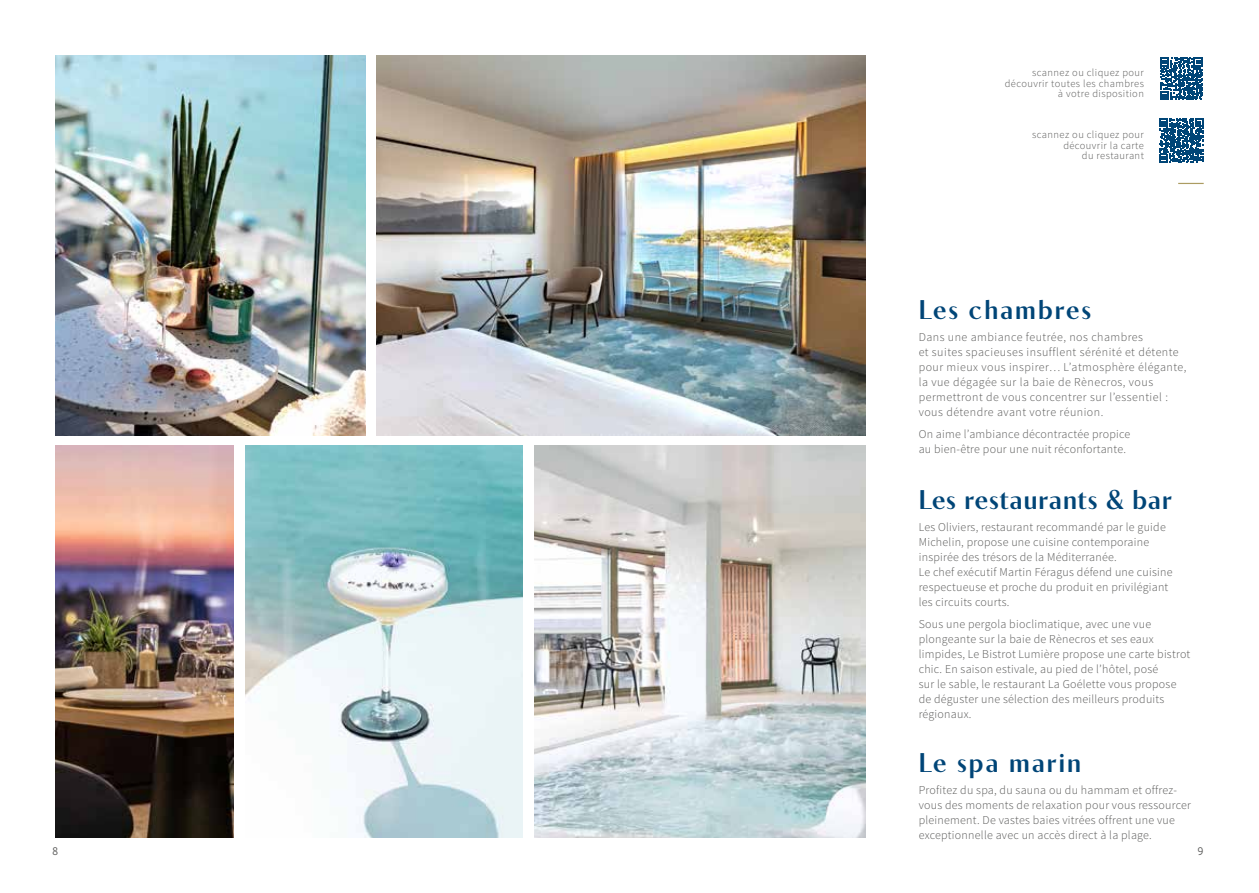
<style>
.page{position:relative;width:1259px;height:893px;background:#fff}
.page>*{position:absolute;margin:0;border:0;box-sizing:border-box;transform-origin:0 0}
.t1{font:600 27px "Contralto Small";letter-spacing:.08em;color:#004577}
.t2{font:600 27px "Contralto Small";letter-spacing:.045em;color:#004577}
.t3{font:300 12px/15px "Source Sans Pro";letter-spacing:.02em;color:#575756}
.t4{font:300 12px/15px "Source Sans Pro";letter-spacing:.04em;color:#575756}
.t5{font:300 12px "Clone Rounded";color:#575756}
.t6{font:300 10.5px/10.2px "Source Sans Pro";letter-spacing:.04em;color:#575756;text-align:right}
</style>
<div class="page">
<img style="left:55px;top:55px;width:311px;height:381px">
<img style="left:376px;top:55px;width:489px;height:381px">
<img style="left:534px;top:446px;width:331px;height:392px">
<img style="left:245px;top:446px;width:277px;height:392px">
<img style="left:55px;top:446px;width:178px;height:392px">
<svg style="left:1160px;top:57px;width:42px;height:43px"></svg>
<svg style="left:1159px;top:118px;width:44px;height:44px"></svg>
<svg style="left:1178px;top:183px;width:25px;height:1px"></svg>
<p class="t6" style="left:1004px;top:68px;width:141px">scannez ou cliquez pour découvrir toutes les chambres à votre disposition</p>
<p class="t6" style="left:1032px;top:130px;width:113px">scannez ou cliquez pour découvrir la carte<br>du restaurant</p>
<h1 class="t1" style="left:918px;top:289px;width:174px">Les chambres</h1>
<p class="t4" style="left:918px;top:329px;width:269px">Dans une ambiance feutrée, nos chambres<br>et suites spacieuses insufflent sérénité et détente pour mieux vous inspirer… L’atmosphère élégante, la vue dégagée sur la baie de Rènecros, vous permettront de vous concentrer sur l’essentiel : vous détendre avant votre réunion.</p>
<p class="t3" style="left:918px;top:426px;width:213px">On aime l’ambiance décontractée propice au bien-être pour une nuit réconfortante.</p>
<h1 class="t2" style="left:918px;top:479px;width:254px">Les restaurants &amp; bar</h1>
<p class="t3" style="left:918px;top:520px;width:255px">Les Oliviers, restaurant recommandé par le guide Michelin, propose une cuisine contemporaine inspirée des trésors de la Méditerranée.<br>Le chef exécutif Martin Féragus défend une cuisine respectueuse et proche du produit en privilégiant les circuits courts.</p>
<p class="t3" style="left:918px;top:617px;width:273px">Sous une pergola bioclimatique, avec une vue plongeante sur la baie de Rènecros et ses eaux limpides, Le Bistrot Lumière propose une carte bistrot chic. En saison estivale, au pied de l’hôtel, posé<br>sur le sable, le restaurant La Goélette vous propose de déguster une sélection des meilleurs produits régionaux.</p>
<h1 class="t1" style="left:918px;top:742px;width:164px">Le spa marin</h1>
<p class="t3" style="left:918px;top:782px;width:274px">Profitez du spa, du sauna ou du hammam et offrez&shy;vous des moments de relaxation pour vous ressourcer pleinement. De vastes baies vitrées offrent une vue exceptionnelle avec un accès direct à la plage.</p>
<p class="t5" style="left:52px;top:842px;width:8px">8</p>
<p class="t5" style="left:1197px;top:842px;width:8px">9</p>
</div>
